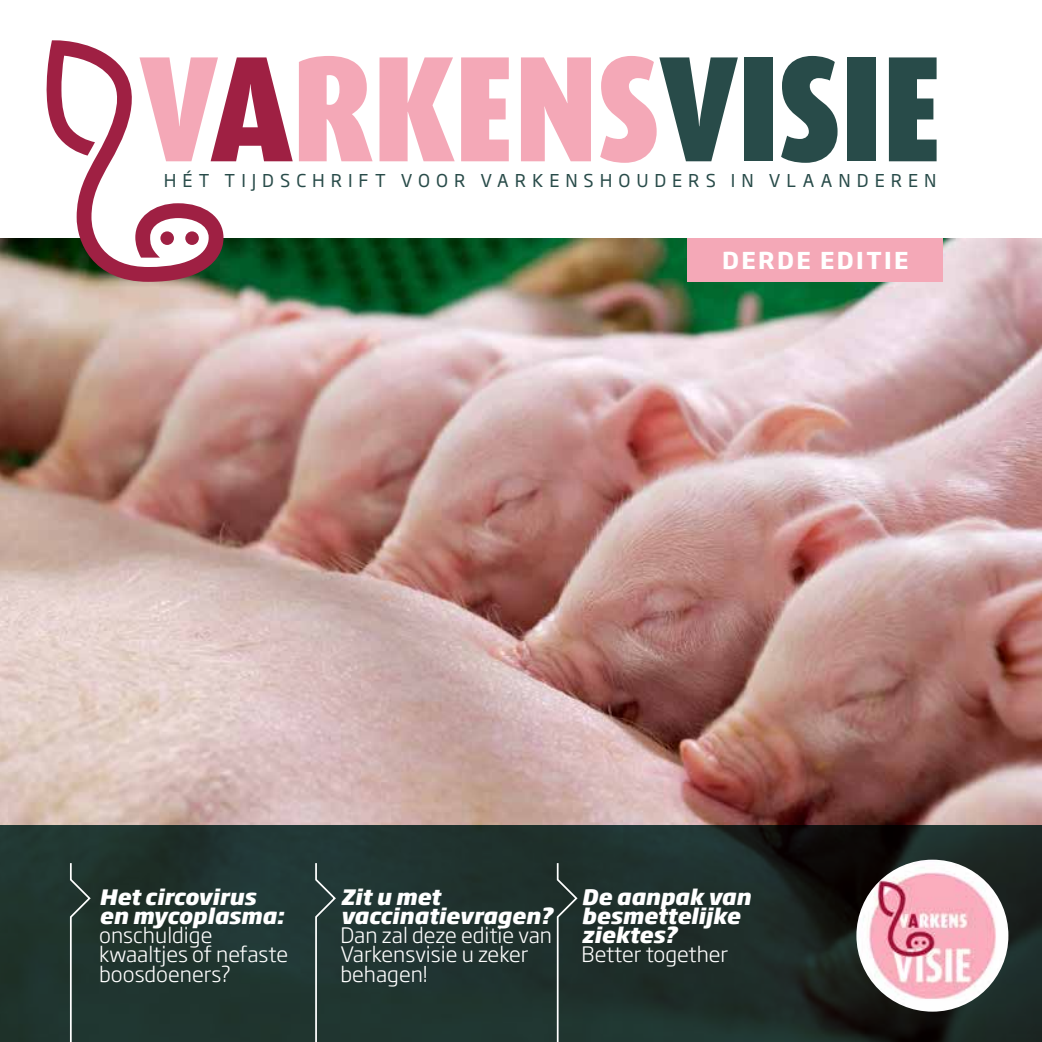
<style>
.page{position:relative;width:1042px;height:1042px;background:#fff}
.page>*{position:absolute;margin:0;border:0;box-sizing:border-box;transform-origin:0 0}
.t1{font:900 condensed 150.85px "Dax Pro";letter-spacing:-.005em;color:#f4a8b7}
.t2{font:700 22.93px "Soho Gothic Pro";letter-spacing:.105em;color:#fff}
.t3{font:300 21px/19.2px "Soho Gothic Pro";color:#fff}
.t4{font:italic 800 21px/19.2px "Soho Gothic Pro";color:#fff}
.t5{font:17.5px "Soho Gothic Pro";letter-spacing:.345em;color:#284b49}
.s1{color:#9f2043}
.s2{color:#284b49}
</style>
<div class="page">
<img style="left:0;top:238px;width:1042px;height:587px">
<svg style="left:0;top:825px;width:1042px;height:217px;background:#1d2e2a"></svg>
<svg style="left:69px;top:861px;width:23px;height:181px;background:#31453f"></svg>
<svg style="left:314px;top:861px;width:23px;height:181px;background:#334744"></svg>
<svg style="left:556px;top:861px;width:23px;height:181px;background:#30413d"></svg>
<img style="left:856px;top:859px;width:152px;height:152px;border-radius:76px">
<div style="left:688px;top:238px;width:255px;height:44px;background:#f4a8b7"></div>
<svg style="left:39px;top:40px;width:184px;height:242px"></svg>
<div style="left:160px;top:231px;width:14px;height:14px;background:#9f2043;border-radius:50%"></div>
<div style="left:185px;top:231px;width:14px;height:14px;background:#9f2043;border-radius:50%"></div>
<h1 class="t1" style="left:140px;top:12px;width:803px">V<span class="s1">A</span>RKENS<span class="s2">VISIE</span></h1>
<p class="t5" style="left:164px;top:167px;width:774px">HÉT TIJDSCHRIFT VOOR VARKENSHOUDERS IN VLAANDEREN</p>
<p class="t2" style="left:722px;top:242px;width:188px">DERDE EDITIE</p>
<p class="t4" style="left:99px;top:885px;width:186px">Het circovirus en mycoplasma:</p>
<p class="t3" style="left:99px;top:924px;width:190px">onschuldige kwaaltjes of nefaste boosdoeners?</p>
<p class="t4" style="left:340px;top:885px;width:213px">Zit u met vaccinatievragen?</p>
<p class="t3" style="left:340px;top:924px;width:213px">Dan zal deze editie van<br>Varkensvisie u zeker behagen!</p>
<p class="t4" style="left:581px;top:886px;width:170px">De aanpak van besmettelijke ziektes?</p>
<p class="t3" style="left:581px;top:944px;width:148px">Better together</p>
</div>
